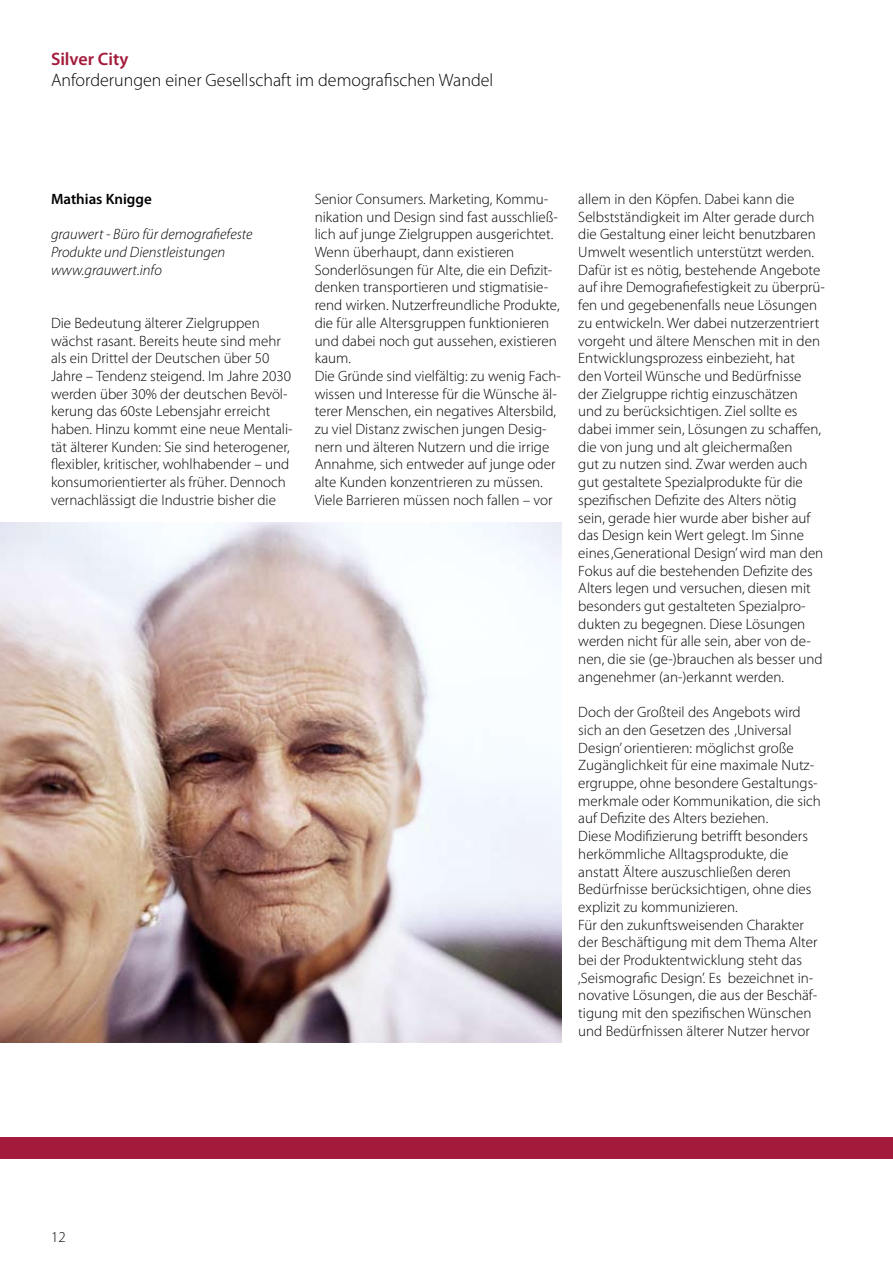
<style>
.page{position:relative;width:893px;height:1263px;background:#fff}
.page>*{position:absolute;margin:0;border:0;box-sizing:border-box;transform-origin:0 0}
.t1{font:300 18px "Myriad Pro";color:#000}
.t2{font:600 18px "Myriad Pro";color:#a31a3a}
.t3{font:300 15px/17.7px "Myriad Pro";color:#000}
.t4{font:italic 300 15px/17.7px "Myriad Pro";color:#000}
.t5{font:600 15px "Myriad Pro";color:#000}
</style>
<div class="page">
<div style="left:0;top:1138px;width:893px;height:21px;background:#a31a3a"></div>
<img style="left:0;top:522px;width:561px;height:520px">
<p class="t2" style="left:51px;top:47px;width:79px">Silver City</p>
<p class="t1" style="left:51px;top:69px;width:444px">Anforderungen einer Gesellschaft im demografischen Wandel</p>
<p class="t5" style="left:51px;top:189px;width:102px">Mathias Knigge</p>
<p class="t4" style="left:51px;top:225px;width:203px">grauwert - Büro für demografiefeste<br>Produkte und Dienstleistungen www.grauwert.info</p>
<p class="t3" style="left:51px;top:314px;width:243px">Die Bedeutung älterer Zielgruppen wächst rasant. Bereits heute sind mehr als ein Drittel der Deutschen über 50<br>Jahre – Tendenz steigend. Im Jahre 2030 werden über 30% der deutschen Bevöl&shy;kerung das 60ste Lebensjahr erreicht haben. Hinzu kommt eine neue Mentali&shy;tät älterer Kunden: Sie sind heterogener, flexibler, kritischer, wohlhabender – und konsumorientierter als früher. Dennoch vernachlässigt die Industrie bisher die</p>
<p class="t3" style="left:315px;top:190px;width:248px">Senior Consumers. Marketing, Kommu&shy;nikation und Design sind fast ausschließ&shy;lich auf junge Zielgruppen ausgerichtet.<br>Wenn überhaupt, dann existieren Sonderlösungen für Alte, die ein Defizit&shy;denken transportieren und stigmatisie&shy;rend wirken. Nutzerfreundliche Produkte, die für alle Altersgruppen funktionieren und dabei noch gut aussehen, existieren kaum.<br>Die Gründe sind vielfältig: zu wenig Fach&shy;wissen und Interesse für die Wünsche äl&shy;terer Menschen, ein negatives Altersbild, zu viel Distanz zwischen jungen Desig&shy;nern und älteren Nutzern und die irrige Annahme, sich entweder auf junge oder alte Kunden konzentrieren zu müssen.<br>Viele Barrieren müssen noch fallen – vor</p>
<p class="t3" style="left:578px;top:190px;width:248px">allem in den Köpfen. Dabei kann die Selbstständigkeit im Alter gerade durch die Gestaltung einer leicht benutzbaren Umwelt wesentlich unterstützt werden.<br>Dafür ist es nötig, bestehende Angebote auf ihre Demografiefestigkeit zu überprü&shy;fen und gegebenenfalls neue Lösungen zu entwickeln. Wer dabei nutzerzentriert vorgeht und ältere Menschen mit in den Entwicklungsprozess einbezieht, hat<br>den Vorteil Wünsche und Bedürfnisse der Zielgruppe richtig einzuschätzen und zu berücksichtigen. Ziel sollte es dabei immer sein, Lösungen zu schaffen, die von jung und alt gleichermaßen<br>gut zu nutzen sind. Zwar werden auch gut gestaltete Spezialprodukte für die spezifischen Defizite des Alters nötig sein, gerade hier wurde aber bisher auf das Design kein Wert gelegt. Im Sinne eines‚Generational Design’wird man den Fokus auf die bestehenden Defizite des Alters legen und versuchen, diesen mit besonders gut gestalteten Spezialpro&shy;dukten zu begegnen. Diese Lösungen werden nicht für alle sein, aber von de&shy;nen, die sie (ge-)brauchen als besser und angenehmer (an-)erkannt werden.</p>
<p class="t3" style="left:578px;top:703px;width:244px">Doch der Großteil des Angebots wird sich an den Gesetzen des ‚Universal Design’orientieren: möglichst große Zugänglichkeit für eine maximale Nutz&shy;ergruppe, ohne besondere Gestaltungs&shy;merkmale oder Kommunikation, die sich auf Defizite des Alters beziehen.<br>Diese Modifizierung betrifft besonders herkömmliche Alltagsprodukte, die anstatt Ältere auszuschließen deren Bedürfnisse berücksichtigen, ohne dies explizit zu kommunizieren.<br>Für den zukunftsweisenden Charakter der Beschäftigung mit dem Thema Alter bei der Produktentwicklung steht das ‚Seismografic Design’. Es bezeichnet in&shy;novative Lösungen, die aus der Beschäf&shy;tigung mit den spezifischen Wünschen und Bedürfnissen älterer Nutzer hervor</p>
<p class="t3" style="left:51px;top:1227px;width:16px">12</p>
</div>
